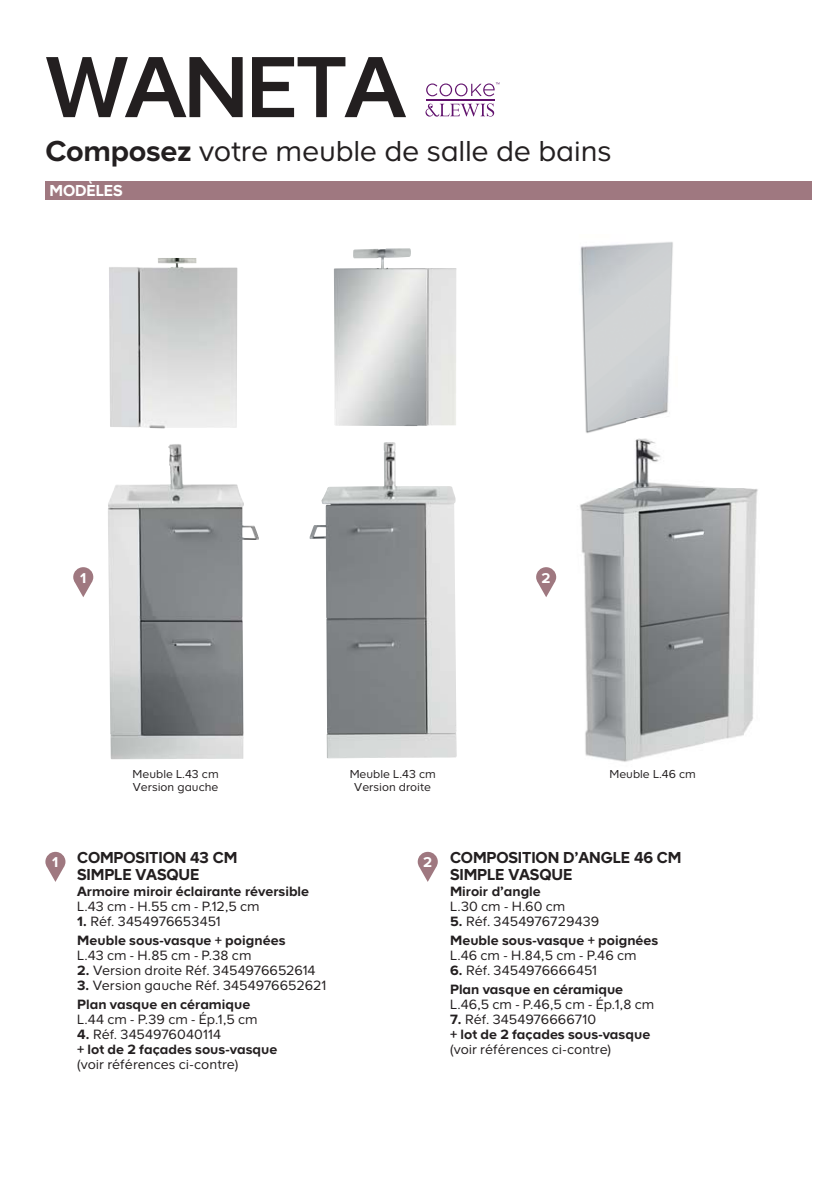
<style>
.page{position:relative;width:840px;height:1191px;background:#fff}
.page>*{position:absolute;margin:0;border:0;box-sizing:border-box;transform-origin:0 0}
.t1{font:500 90px "Casto";letter-spacing:-.04em;color:#231f20}
.t2{font:30px "Casto";letter-spacing:-.01em;color:#231f20}
.t3{font:700 16.4px/17px "Casto";letter-spacing:-.01em;color:#231f20;scale:.95 1}
.t4{font:700 16.4px "Casto";letter-spacing:-.01em;color:#fff;scale:.95 1}
.t5{font:700 14.8px "Casto";color:#fff}
.t6{font:700 14px/19px "Casto";color:#231f20}
.t7{font:14px/19px "Casto";color:#231f20}
.t8{font:12px/13px "Casto";color:#231f20}
.s1{font-weight:700}
.s2{font-weight:400}
</style>
<div class="page">
<svg style="left:73px;top:567px;width:20px;height:30px"></svg>
<svg style="left:536px;top:567px;width:20px;height:30px"></svg>
<svg style="left:426px;top:82px;width:73px;height:14px"></svg>
<hr style="left:425px;top:99px;width:69px;height:1px;background:#61126d">
<svg style="left:425px;top:103px;width:69px;height:14px"></svg>
<div style="left:45px;top:181px;width:766px;height:19px;background:#9f7880"></div>
<svg style="left:45px;top:852px;width:20px;height:30px"></svg>
<svg style="left:417px;top:852px;width:20px;height:30px"></svg>
<img style="left:108px;top:258px;width:151px;height:358px">
<img style="left:109px;top:616px;width:134px;height:143px">
<img style="left:580px;top:438px;width:178px;height:324px">
<img style="left:580px;top:242px;width:93px;height:191px">
<img style="left:334px;top:248px;width:122px;height:178px">
<img style="left:309px;top:442px;width:147px;height:316px">
<h1 class="t1" style="left:45px;top:33px;width:362px">WANETA</h1>
<h2 class="t2" style="left:45px;top:142px;width:567px"><span class="s1">Composez</span> votre meuble de salle de bains</h2>
<p class="t4" style="left:50px;top:185px;width:78px">MODÈLES</p>
<p class="t5" style="left:80px;top:573px;width:8px">1</p>
<p class="t5" style="left:541px;top:573px;width:11px">2</p>
<p class="t8" style="left:132px;top:768px;width:87px">Meuble L.43 cm<br>Version gauche</p>
<p class="t8" style="left:609px;top:768px;width:88px">Meuble L.46 cm</p>
<p class="t8" style="left:349px;top:768px;width:87px;text-align:center">Meuble L.43 cm<br>Version droite</p>
<p class="t3" style="left:77px;top:851px;width:170px">COMPOSITION 43 CM<br>SIMPLE VASQUE</p>
<p class="t6" style="left:77px;top:883px;width:233px">Armoire miroir éclairante réversible</p>
<p class="t7" style="left:77px;top:898px;width:184px">L.43 cm - H.55 cm - P.12,5 cm</p>
<p class="t6" style="left:77px;top:913px;width:210px">1. <span class="s2">Réf. 3454976653451<br></span>Meuble sous-vasque + poignées</p>
<p class="t7" style="left:77px;top:947px;width:176px">L.43 cm - H.85 cm - P.38 cm</p>
<p class="t7" style="left:77px;top:962px;width:240px"><span class="s1">2.</span> Version droite Réf. 3454976652614</p>
<p class="t7" style="left:77px;top:977px;width:250px"><span class="s1">3.</span> Version gauche Réf. 3454976652621<br><span class="s1">Plan vasque en céramique</span></p>
<p class="t7" style="left:77px;top:1011px;width:182px">L.44 cm - P.39 cm - Ép.1,5 cm</p>
<p class="t6" style="left:77px;top:1028px;width:202px;line-height:15px">4. <span class="s2">Réf. 3454976040114<br></span>+ lot de 2 façades sous-vasque</p>
<p class="t7" style="left:77px;top:1056px;width:162px">(voir références ci-contre)</p>
<p class="t5" style="left:52px;top:857px;width:8px">1</p>
<p class="t5" style="left:423px;top:857px;width:11px">2</p>
<p class="t3" style="left:450px;top:851px;width:245px">COMPOSITION D’ANGLE 46 CM<br>SIMPLE VASQUE</p>
<p class="t6" style="left:450px;top:883px;width:92px">Miroir d’angle</p>
<p class="t7" style="left:450px;top:898px;width:117px">L.30 cm - H.60 cm</p>
<p class="t6" style="left:450px;top:913px;width:210px">5. <span class="s2">Réf. 3454976729439<br></span>Meuble sous-vasque + poignées</p>
<p class="t7" style="left:450px;top:947px;width:188px">L.46 cm - H.84,5 cm - P.46 cm</p>
<p class="t6" style="left:450px;top:962px;width:175px">6. <span class="s2">Réf. 3454976666451<br></span>Plan vasque en céramique</p>
<p class="t7" style="left:450px;top:996px;width:206px">L.46,5 cm - P.46,5 cm - Ép.1,8 cm</p>
<p class="t6" style="left:450px;top:1013px;width:202px;line-height:15px">7. <span class="s2">Réf. 3454976666710<br></span>+ lot de 2 façades sous-vasque</p>
<p class="t7" style="left:450px;top:1041px;width:162px">(voir références ci-contre)</p>
</div>
